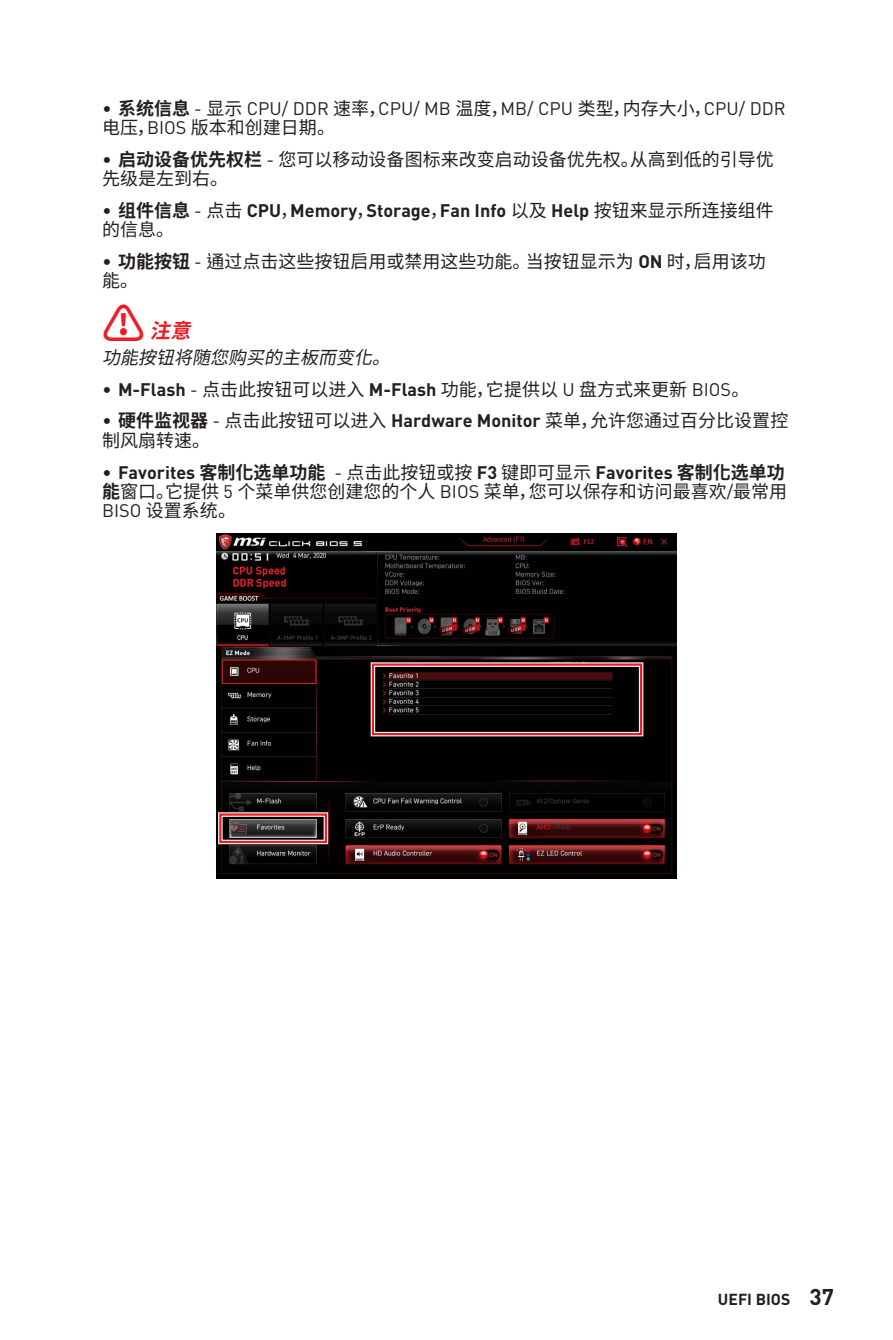
<style>
.page{position:relative;width:893px;height:1340px;background:#fff}
.page>*{position:absolute;margin:0;border:0;box-sizing:border-box;transform-origin:0 0}
.t1{font:italic 700 20.25px "MSI Din Pro Noto CJK";color:#ee1d23}
.t2{font:18px/19.1px "MSI Din Pro Noto CJK";color:#231f20}
.t3{font:700 18px/19.1px "MSI Din Pro Noto CJK";color:#231f20}
.t4{font:700 15.75px "MSI Din Pro Noto CJK";color:#231f20}
.s1{font-weight:700}
.s2{font-weight:400}
.s3{font-style:normal;font-size:42.75px}
.s4{font-style:italic}
.s5{font-size:22.5px}
</style>
<div class="page">
<img style="left:216px;top:533px;width:461px;height:346px">
<div style="left:371px;top:662px;width:272px;height:74px;border:4px solid #fff"></div>
<div style="left:372px;top:663px;width:270px;height:72px;border:2px solid #ee1d23"></div>
<div style="left:218px;top:812px;width:110px;height:32px;border:4px solid #fff"></div>
<div style="left:219px;top:813px;width:108px;height:30px;border:2px solid #ee1d23"></div>
<p class="t2" style="left:102px;top:99px;width:685px"><span class="s1">∙ 系统信息</span> - 显示 CPU/ DDR 速率，CPU/ MB 温度，MB/ CPU 类型，内存大小，CPU/ DDR电压，BIOS 版本和创建日期。</p>
<p class="t2" style="left:102px;top:150px;width:673px"><span class="s1">∙ 启动设备优先权栏</span> - 您可以移动设备图标来改变启动设备优先权。从高到低的引导优先级是左到右。</p>
<p class="t3" style="left:102px;top:201px;width:673px">∙ 组件信息 <span class="s2">- 点击</span> CPU<span class="s2">，</span>Memory<span class="s2">，</span>Storage<span class="s2">，</span>Fan Info <span class="s2">以及</span> Help <span class="s2">按钮来显示所连接组件的信息。</span></p>
<p class="t2" style="left:102px;top:252px;width:665px"><span class="s1">∙ 功能按钮</span> - 通过点击这些按钮启用或禁用这些功能。当按钮显示为 <span class="s1">ON</span> 时，启用该功能。</p>
<p class="t1" style="left:102px;top:319px;width:100px"><span class="s3">⚠</span> 注意</p>
<p class="t2" style="left:102px;top:341px;width:688px;line-height:31.9px"><span class="s4">功能按钮将随您购买的主板而变化。<br></span><span class="s1">∙ M-Flash</span> - 点击此按钮可以进入 <span class="s1">M-Flash</span> 功能，它提供以 U 盘方式来更新 BIOS。<br><span class="s1">∙ 硬件监视器</span> - 点击此按钮可以进入 <span class="s1">Hardware Monitor</span> 菜单，允许您通过百分比设置控</p>
<p class="t3" style="left:102px;top:424px;width:684px;line-height:31.9px"><span class="s2">制风扇转速。<br></span>∙ Favorites 客制化选单功能 <span class="s2">- 点击此按钮或按</span> F3 <span class="s2">键即可显示</span> Favorites 客制化选单功</p>
<p class="t2" style="left:102px;top:482px;width:687px"><span class="s1">能</span>窗口。它提供 5 个菜单供您创建您的个人 BIOS 菜单，您可以保存和访问最喜欢/最常用<br>BISO 设置系统。</p>
<p class="t4" style="left:718px;top:1289px;width:117px">UEFI BIOS <span class="s5">37</span></p>
</div>
